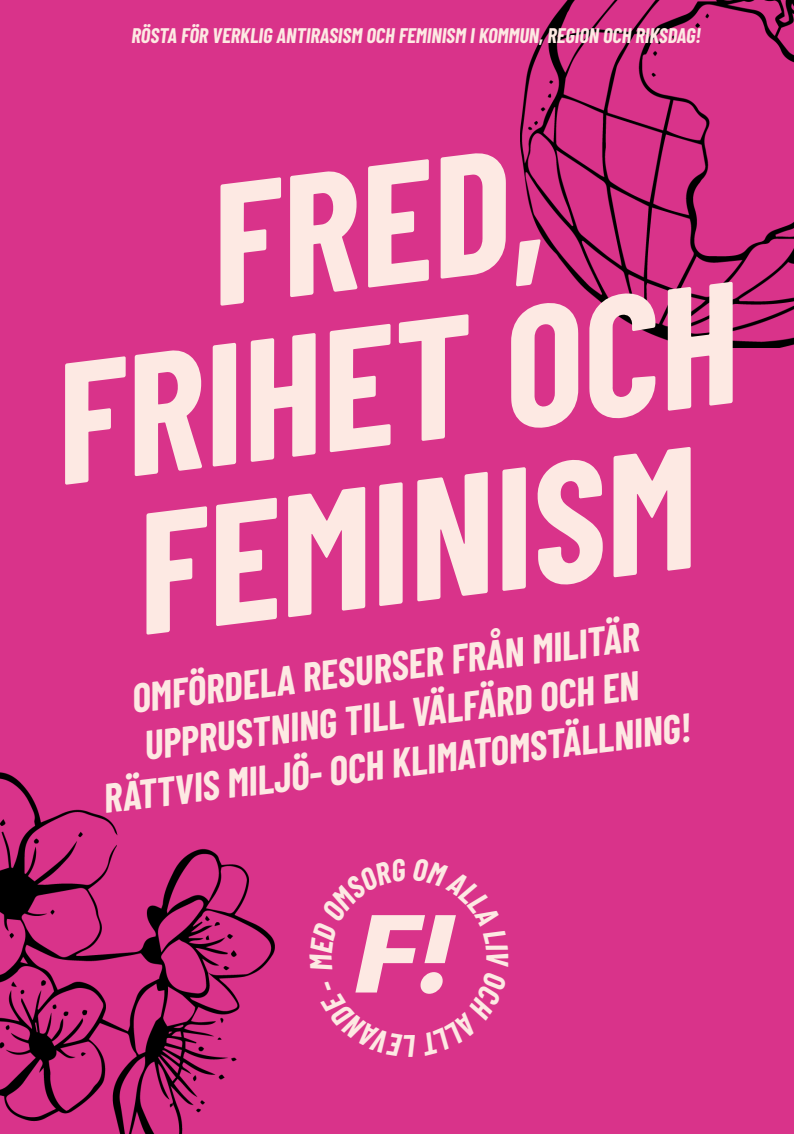
<style>
.page{position:relative;width:794px;height:1134px;background:#d9338a}
.page>*{position:absolute;margin:0;border:0;box-sizing:border-box;transform-origin:0 0}
.t1{font:italic 700 171.84px "Barlow Condensed";color:#fde9e3}
.t2{font:italic 700 40px "Barlow Condensed";color:#fde9e3}
.t3{font:italic 700 30.48px "Barlow Condensed";color:#fde9e3}
.t4{font:italic 700 20.6px "Barlow Condensed";color:#fde9e3}
</style>
<div class="page">
<img style="left:521px;top:0;width:273px;height:347px">
<img style="left:0;top:772px;width:261px;height:362px">
<svg style="left:261px;top:915px;width:195px;height:79px"></svg>
<p class="t4" style="left:132px;top:21px;width:571px">RÖSTA FÖR VERKLIG ANTIRASISM OCH FEMINISM I KOMMUN, REGION OCH RIKSDAG!</p>
<p class="t1" style="left:194px;top:124px;width:337px;rotate:-7deg">FRED,</p>
<p class="t1" style="left:39px;top:303px;width:689px;rotate:-7deg">FRIHET OCH</p>
<p class="t1" style="left:120px;top:453px;width:564px;rotate:-7deg">FEMINISM</p>
<p class="t2" style="left:128px;top:671px;width:512px;rotate:-7deg">OMFÖRDELA RESURSER FRÅN MILITÄR</p>
<p class="t2" style="left:141px;top:718px;width:499px;rotate:-7deg">UPPRUSTNING TILL VÄLFÄRD OCH EN</p>
<p class="t2" style="left:100px;top:771px;width:593px;rotate:-7deg">RÄTTVIS MILJÖ- OCH KLIMATOMSTÄLLNING!</p>
<p class="t3" style="left:416px;top:1067px;width:14px;rotate:180deg">L</p>
<p class="t3" style="left:519px;top:951px;width:18px;rotate:90deg">V</p>
</div>
